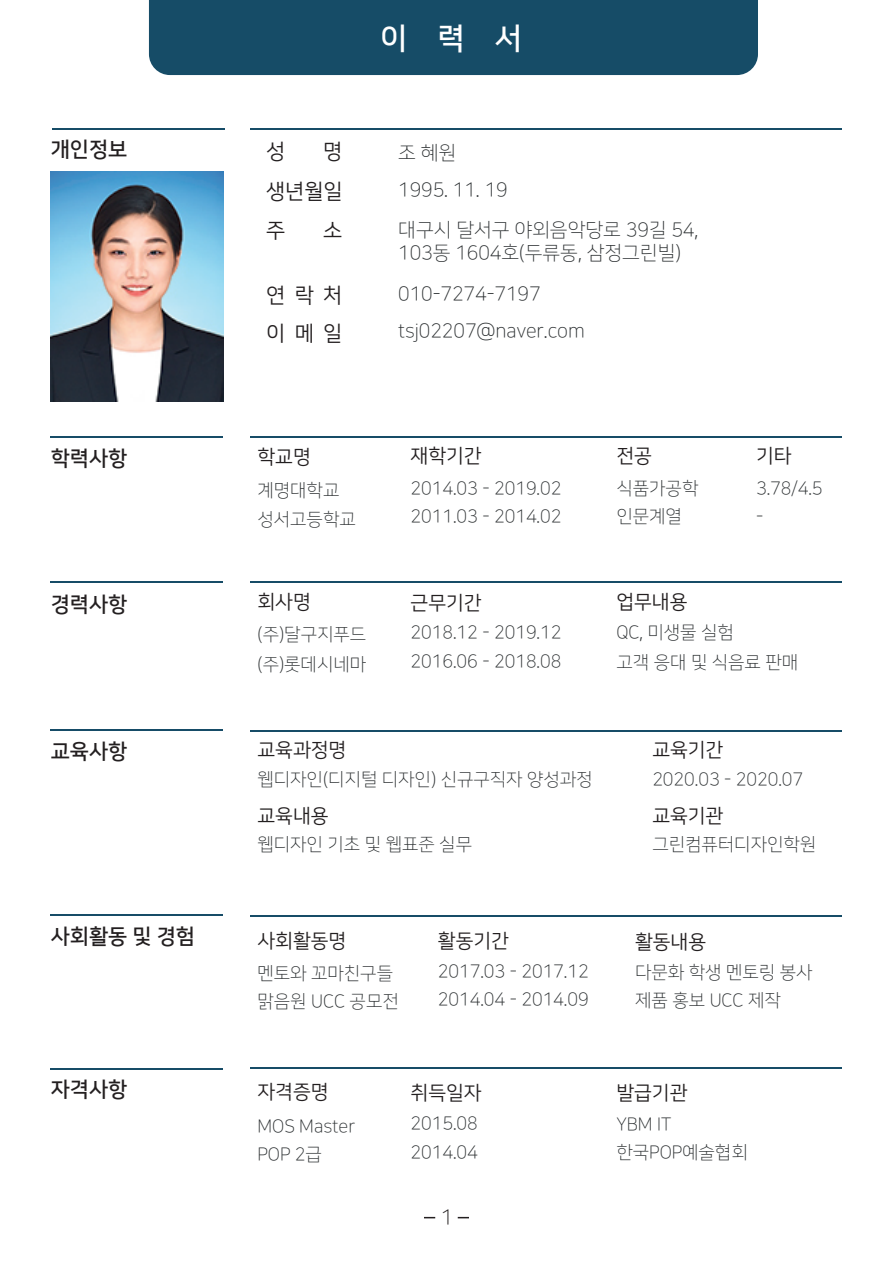
<style>
.page{position:relative;width:893px;height:1263px;background:#fff}
.page>*{position:absolute;margin:0;border:0;box-sizing:border-box;transform-origin:0 0}
.t1{font:30px "Nanum Square B";color:#fff}
.t2{font:21px "Nanum Square B";color:#231f20}
.t3{font:21px/39.3px "Nanum Square R";letter-spacing:.45em;color:#231f20;text-align:justify}
.t4{font:21px "Nanum Square L";color:#231f20}
.t5{font:19.5px/39.9px "Nanum Square L";color:#292d2f}
.t6{font:19.5px "Nanum Square R";color:#231f20}
.t7{font:18px/28.3px "Nanum Square L";color:#292d2f}
</style>
<div class="page">
<div style="left:149px;top:0;width:609px;height:75px;background:#164c67"></div>
<hr style="left:52px;top:128px;width:172px;height:1px;background:#164c67">
<hr style="left:250px;top:128px;width:592px;height:1px;background:#164c67">
<hr style="left:250px;top:436px;width:592px;height:2px;background:#164c67">
<hr style="left:250px;top:581px;width:592px;height:1px;background:#164c67">
<hr style="left:250px;top:730px;width:592px;height:2px;background:#164c67">
<hr style="left:250px;top:915px;width:592px;height:2px;background:#164c67">
<hr style="left:250px;top:1067px;width:592px;height:2px;background:#164c67">
<hr style="left:51px;top:436px;width:172px;height:2px;background:#164c67">
<hr style="left:51px;top:582px;width:172px;height:1px;background:#164c67">
<hr style="left:51px;top:729px;width:172px;height:2px;background:#164c67">
<hr style="left:51px;top:915px;width:172px;height:1px;background:#164c67">
<hr style="left:51px;top:1068px;width:172px;height:2px;background:#164c67">
<img style="left:51px;top:172px;width:172px;height:230px">
<h1 class="t1" style="left:380px;top:22px;width:143px">이력서</h1>
<p class="t2" style="left:51px;top:138px;width:78px">개인정보</p>
<p class="t3" style="left:266px;top:133px;width:78px;text-indent:57px">명 생년월일 주</p>
<p class="t3" style="left:266px;top:133px;width:21px">성</p>
<p class="t3" style="left:323px;top:211px;width:21px">소</p>
<p class="t3" style="left:266px;top:278px;width:78px;line-height:37.2px">연락처 이메일</p>
<p class="t5" style="left:398px;top:134px;width:60px">조 혜원</p>
<p class="t5" style="left:398px;top:170px;width:302px">1995. 11. 19<br>대구시 달서구 야외음악당로 39길 54,</p>
<p class="t5" style="left:398px;top:233px;width:284px;line-height:40.3px">103동 1604호(두류동, 삼정그린빌)<br>010-7274-7197</p>
<p class="t5" style="left:398px;top:311px;width:188px">tsj02207@naver.com</p>
<p class="t2" style="left:51px;top:447px;width:78px">학력사항</p>
<p class="t6" style="left:257px;top:447px;width:55px">학교명</p>
<p class="t6" style="left:411px;top:446px;width:72px">재학기간</p>
<p class="t6" style="left:616px;top:446px;width:37px">전공</p>
<p class="t6" style="left:756px;top:445px;width:37px">기타</p>
<p class="t7" style="left:257px;top:477px;width:83px">계명대학교</p>
<p class="t7" style="left:616px;top:475px;width:83px">식품가공학</p>
<p class="t7" style="left:756px;top:475px;width:68px">3.78/4.5</p>
<p class="t7" style="left:616px;top:503px;width:67px">인문계열</p>
<p class="t7" style="left:756px;top:503px;width:9px">-</p>
<p class="t7" style="left:411px;top:474px;width:152px">2014.03 - 2019.02</p>
<p class="t7" style="left:257px;top:505px;width:100px">성서고등학교</p>
<p class="t7" style="left:411px;top:503px;width:152px">2011.03 - 2014.02</p>
<p class="t2" style="left:51px;top:593px;width:78px">경력사항</p>
<p class="t6" style="left:257px;top:592px;width:55px">회사명</p>
<p class="t6" style="left:411px;top:592px;width:72px">근무기간</p>
<p class="t6" style="left:616px;top:591px;width:72px">업무내용</p>
<p class="t7" style="left:257px;top:620px;width:110px">(주)달구지푸드</p>
<p class="t7" style="left:616px;top:617px;width:183px;line-height:29.8px">QC, 미생물 실험<br>고객 응대 및 식음료 판매</p>
<p class="t7" style="left:411px;top:618px;width:152px">2018.12 - 2019.12</p>
<p class="t7" style="left:257px;top:650px;width:110px">(주)롯데시네마</p>
<p class="t7" style="left:411px;top:648px;width:152px">2016.06 - 2018.08</p>
<p class="t2" style="left:51px;top:740px;width:78px">교육사항</p>
<p class="t6" style="left:257px;top:740px;width:90px">교육과정명</p>
<p class="t6" style="left:652px;top:740px;width:72px">교육기간</p>
<p class="t7" style="left:257px;top:765px;width:337px">웹디자인(디지털 디자인) 신규구직자 양성과정</p>
<p class="t7" style="left:652px;top:765px;width:152px">2020.03 - 2020.07</p>
<p class="t6" style="left:257px;top:805px;width:72px">교육내용</p>
<p class="t6" style="left:652px;top:805px;width:72px">교육기관</p>
<p class="t7" style="left:257px;top:831px;width:216px">웹디자인 기초 및 웹표준 실무</p>
<p class="t7" style="left:652px;top:831px;width:165px">그린컴퓨터디자인학원</p>
<p class="t2" style="left:51px;top:925px;width:146px">사회활동 및 경험</p>
<p class="t6" style="left:257px;top:931px;width:90px">사회활동명</p>
<p class="t6" style="left:438px;top:930px;width:72px">활동기간</p>
<p class="t6" style="left:635px;top:931px;width:72px">활동내용</p>
<p class="t7" style="left:257px;top:959px;width:137px">멘토와 꼬마친구들</p>
<p class="t7" style="left:635px;top:959px;width:179px">다문화 학생 멘토링 봉사 제품 홍보 UCC 제작</p>
<p class="t7" style="left:438px;top:957px;width:152px">2017.03 - 2017.12</p>
<p class="t7" style="left:257px;top:987px;width:143px">맑음원 UCC 공모전</p>
<p class="t7" style="left:438px;top:986px;width:152px">2014.04 - 2014.09</p>
<p class="t2" style="left:51px;top:1078px;width:78px">자격사항</p>
<p class="t6" style="left:257px;top:1082px;width:72px">자격증명</p>
<p class="t6" style="left:411px;top:1083px;width:72px">취득일자</p>
<p class="t6" style="left:616px;top:1083px;width:72px">발급기관</p>
<p class="t7" style="left:411px;top:1110px;width:69px">2015.08</p>
<p class="t7" style="left:257px;top:1112px;width:99px">MOS Master</p>
<p class="t7" style="left:616px;top:1110px;width:133px">YBM IT 한국POP예술협회</p>
<p class="t7" style="left:257px;top:1140px;width:66px">POP 2급</p>
<p class="t7" style="left:411px;top:1138px;width:69px">2014.04</p>
<p class="t4" style="left:441px;top:1206px;width:14px">1</p>
</div>
